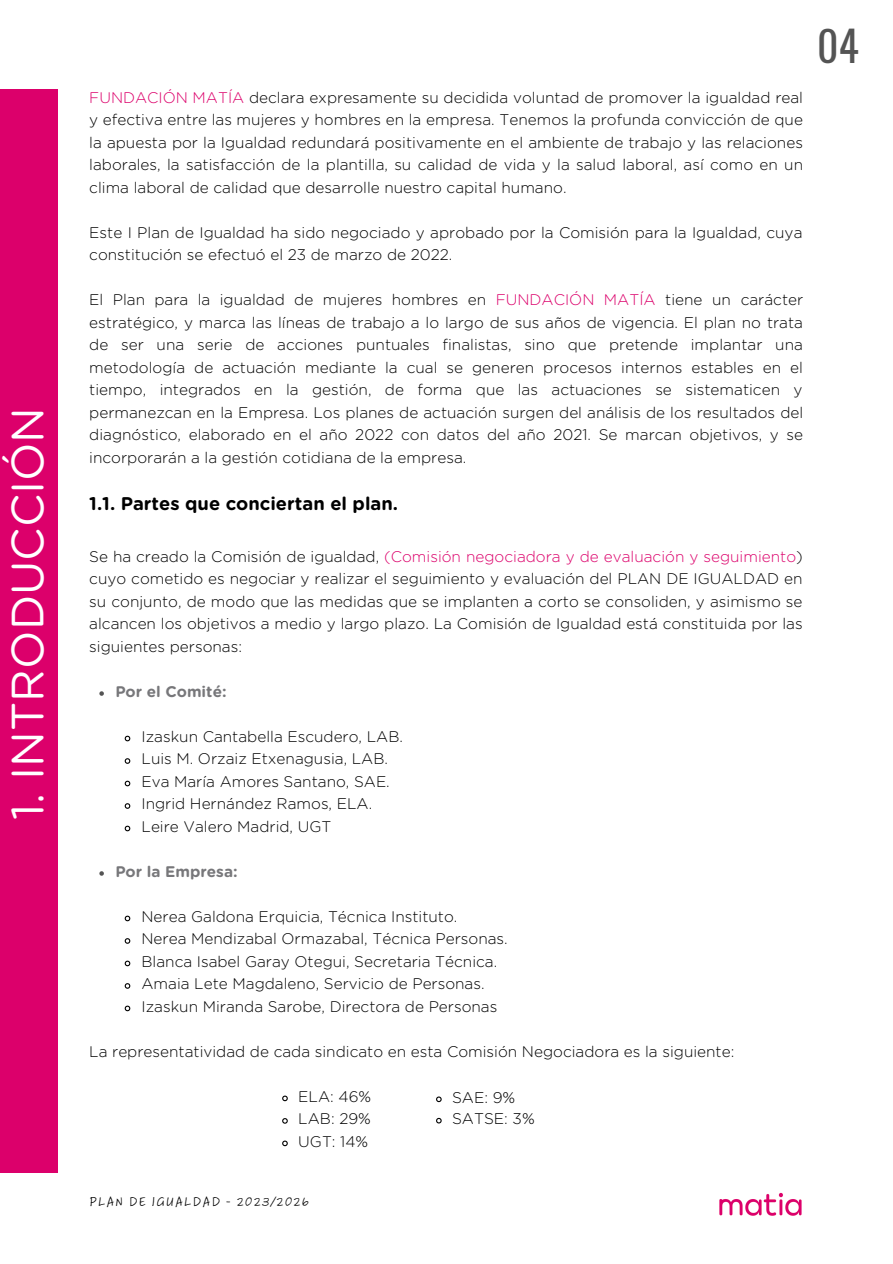
<style>
.page{position:relative;width:893px;height:1264px;background:#fff}
.page>*{position:absolute;margin:0;border:0;box-sizing:border-box;transform-origin:0 0}
.t1{font:45.15px "Gotham Rounded";color:#fff}
.t2{font:41.55px "Oswald";color:#545454}
.t3{font:700 18.3px "Gotham Rounded";color:#000}
.t4{font:300 15.45px "Gotham Rounded";color:#000}
.t5{font:300 15.3px/22.5px "Gotham Rounded";color:#000;text-align:justify}
.t6{font:700 15.3px "Gotham Rounded";color:#77777a}
.t7{font:13.8px "Adobe Handwriting Tiffany";letter-spacing:.09em;color:#000}
.s1{color:#dc006b}
</style>
<div class="page">
<div style="left:0;top:89px;width:58px;height:1084px;background:#dc006b"></div>
<img style="left:719px;top:1192px;width:83px;height:24px">
<svg style="left:99px;top:691px;width:5px;height:4px"></svg>
<svg style="left:124px;top:735px;width:7px;height:7px"></svg>
<svg style="left:124px;top:758px;width:7px;height:6px"></svg>
<svg style="left:124px;top:780px;width:7px;height:7px"></svg>
<svg style="left:124px;top:803px;width:7px;height:6px"></svg>
<svg style="left:124px;top:825px;width:7px;height:7px"></svg>
<svg style="left:99px;top:871px;width:5px;height:4px"></svg>
<svg style="left:124px;top:915px;width:7px;height:7px"></svg>
<svg style="left:124px;top:938px;width:7px;height:6px"></svg>
<svg style="left:124px;top:960px;width:7px;height:7px"></svg>
<svg style="left:124px;top:983px;width:7px;height:6px"></svg>
<svg style="left:124px;top:1005px;width:7px;height:7px"></svg>
<svg style="left:282px;top:1095px;width:6px;height:7px"></svg>
<svg style="left:282px;top:1118px;width:6px;height:6px"></svg>
<svg style="left:282px;top:1140px;width:6px;height:6px"></svg>
<svg style="left:436px;top:1096px;width:6px;height:6px"></svg>
<svg style="left:436px;top:1117px;width:6px;height:7px"></svg>
<p class="t1" style="left:7px;top:820px;width:415px;rotate:-90deg">1. INTRODUCCIÓN</p>
<p class="t5" style="left:89px;top:87px;width:715px"><span class="s1">FUNDACIÓN MATÍA</span> declara expresamente su decidida voluntad de promover la igualdad real y efectiva entre las mujeres y hombres en la empresa. Tenemos la profunda convicción de que la apuesta por la Igualdad redundará positivamente en el ambiente de trabajo y las relaciones laborales, la satisfacción de la plantilla, su calidad de vida y la salud laboral, así como en un clima laboral de calidad que desarrolle nuestro capital humano.</p>
<p class="t5" style="left:89px;top:222px;width:714px">Este I Plan de Igualdad ha sido negociado y aprobado por la Comisión para la Igualdad, cuya constitución se efectuó el 23 de marzo de 2022.</p>
<p class="t5" style="left:89px;top:289px;width:715px">El Plan para la igualdad de mujeres hombres en <span class="s1">FUNDACIÓN MATÍA</span> tiene un carácter estratégico, y marca las líneas de trabajo a lo largo de sus años de vigencia. El plan no trata de ser una serie de acciones puntuales finalistas, sino que pretende implantar una metodología de actuación mediante la cual se generen procesos internos estables en el tiempo, integrados en la gestión, de forma que las actuaciones se sistematicen y permanezcan en la Empresa. Los planes de actuación surgen del análisis de los resultados del diagnóstico, elaborado en el año 2022 con datos del año 2021. Se marcan objetivos, y se incorporarán a la gestión cotidiana de la empresa.</p>
<p class="t3" style="left:89px;top:495px;width:310px">1.1. Partes que conciertan el plan.</p>
<p class="t5" style="left:89px;top:546px;width:715px">Se ha creado la Comisión de igualdad, <span class="s1">(Comisión negociadora y de evaluación y seguimiento</span>) cuyo cometido es negociar y realizar el seguimiento y evaluación del PLAN DE IGUALDAD en su conjunto, de modo que las medidas que se implanten a corto se consoliden, y asimismo se alcancen los objetivos a medio y largo plazo. La Comisión de Igualdad está constituida por las siguientes personas:</p>
<p class="t6" style="left:115px;top:684px;width:113px">Por el Comité:</p>
<p class="t5" style="left:141px;top:726px;width:263px">Izaskun Cantabella Escudero, LAB.</p>
<p class="t5" style="left:141px;top:748px;width:248px">Luis M. Orzaiz Etxenagusia, LAB.</p>
<p class="t5" style="left:141px;top:771px;width:250px">Eva María Amores Santano, SAE.</p>
<p class="t5" style="left:141px;top:793px;width:232px">Ingrid Hernández Ramos, ELA.</p>
<p class="t5" style="left:141px;top:816px;width:191px">Leire Valero Madrid, UGT</p>
<p class="t6" style="left:115px;top:864px;width:124px">Por la Empresa:</p>
<p class="t5" style="left:141px;top:906px;width:317px">Nerea Galdona Erquicia, Técnica Instituto.</p>
<p class="t5" style="left:141px;top:928px;width:368px">Nerea Mendizabal Ormazabal, Técnica Personas.</p>
<p class="t5" style="left:141px;top:951px;width:357px">Blanca Isabel Garay Otegui, Secretaria Técnica.</p>
<p class="t5" style="left:141px;top:973px;width:344px">Amaia Lete Magdaleno, Servicio de Personas.</p>
<p class="t5" style="left:141px;top:995px;width:357px">Izaskun Miranda Sarobe, Directora de Personas</p>
<p class="t5" style="left:89px;top:1040px;width:646px">La representatividad de cada sindicato en esta Comisión Negociadora es la siguiente:</p>
<p class="t4" style="left:452px;top:1090px;width:65px">SAE: 9%</p>
<p class="t4" style="left:452px;top:1111px;width:84px">SATSE: 3%</p>
<p class="t5" style="left:298px;top:1085px;width:74px">ELA: 46%</p>
<p class="t5" style="left:298px;top:1108px;width:74px">LAB: 29%</p>
<p class="t5" style="left:298px;top:1130px;width:71px">UGT: 14%</p>
<p class="t2" style="left:817px;top:14px;width:43px">04</p>
<p class="t7" style="left:89px;top:1193px;width:221px">PLAN DE IGUALDAD - 2023/2026</p>
</div>
